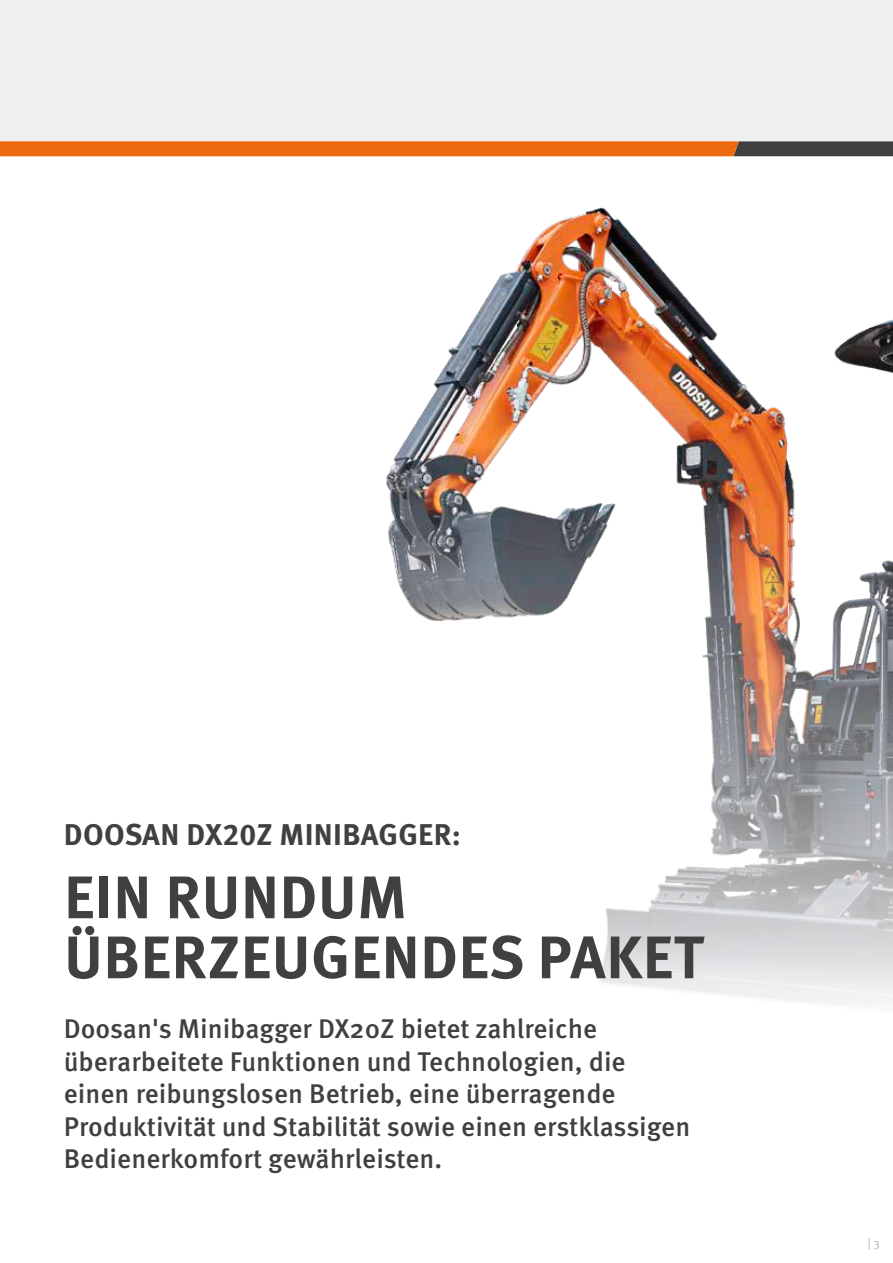
<style>
.page{position:relative;width:893px;height:1263px;background:#fff}
.page>*{position:absolute;margin:0;border:0;box-sizing:border-box;transform-origin:0 0}
.t1{font:700 60px/60px "Meta Pro";letter-spacing:.01em;color:#423f41}
.t2{font:700 30px "Meta Pro";letter-spacing:.01em;color:#423f41}
.t3{font:500 27px/32.4px "Meta Pro";color:#423f41}
.t4{font:12px "Meta Pro Norm";color:#b2b2b2}
</style>
<div class="page">
<div style="left:0;top:0;width:893px;height:141px;background:#efefef"></div>
<img style="left:330px;top:156px;width:563px;height:849px">
<svg style="left:0;top:141px;width:893px;height:15px"></svg>
<p class="t2" style="left:64px;top:812px;width:398px">DOOSAN DX20Z MINIBAGGER:</p>
<h1 class="t1" style="left:64px;top:863px;width:641px">EIN RUNDUM<br>ÜBERZEUGENDES PAKET</h1>
<p class="t3" style="left:64px;top:1011px;width:628px">Doosan's Minibagger DX20Z bietet zahlreiche überarbeitete Funktionen und Technologien, die einen reibungslosen Betrieb, eine überragende Produktivität und Stabilität sowie einen erstklassigen Bedienerkomfort gewährleisten.</p>
<p class="t4" style="left:868px;top:1233px;width:14px">| 3</p>
</div>
